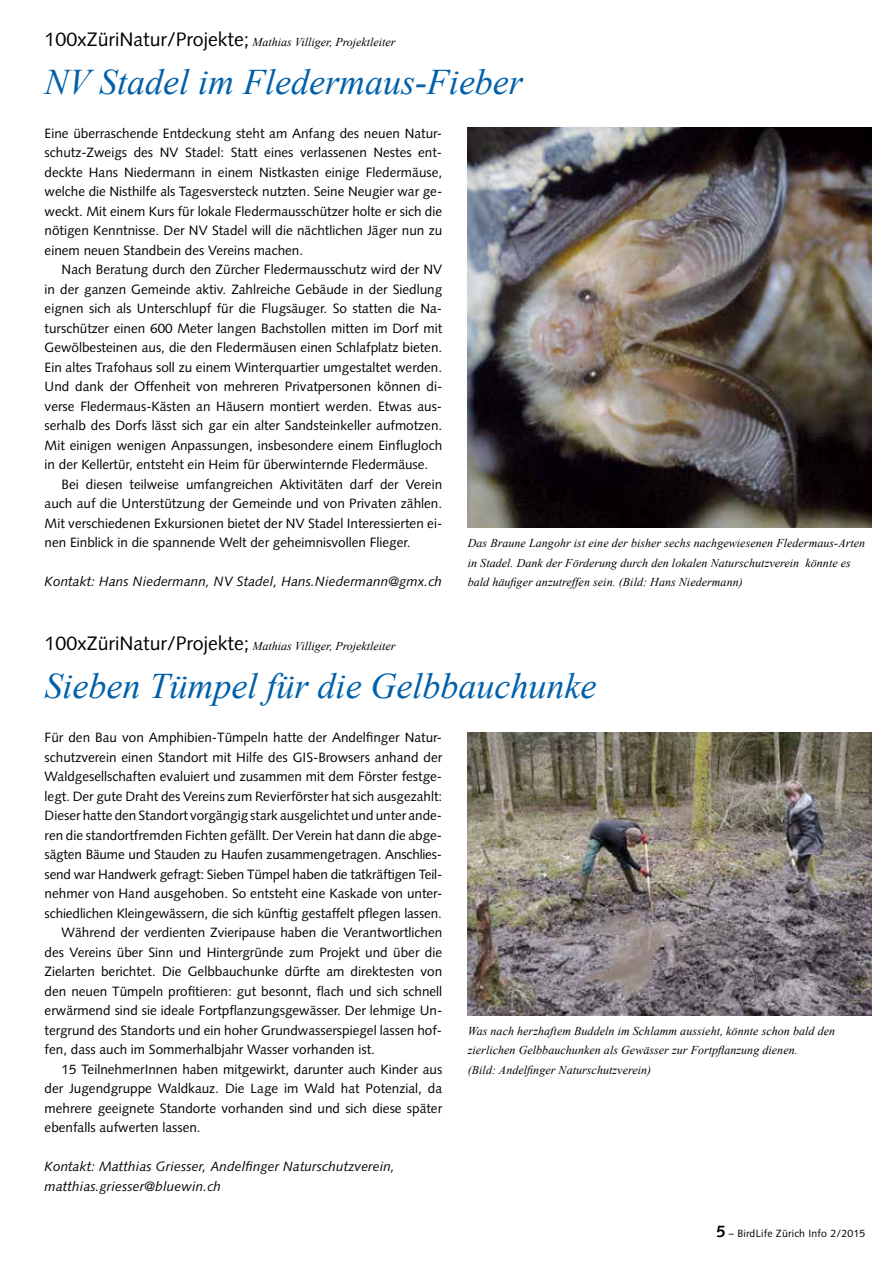
<style>
.page{position:relative;width:893px;height:1263px;background:#fff}
.page>*{position:absolute;margin:0;border:0;box-sizing:border-box;transform-origin:0 0}
.t1{font:italic 36px "Times New Roman";color:#0060a9}
.t2{font:13.5px/19.5px "Syntax";color:#000;text-align:justify}
.t3{font:italic 13.5px/19.5px "Syntax";letter-spacing:.01em;color:#000}
.t4{font:italic 12px/19.5px "Times New Roman";letter-spacing:.005em;color:#000}
.t5{font:10.5px "Syntax";letter-spacing:.02em;color:#000}
.s1{font-family:"Syntax";font-style:normal;font-size:19.5px}
.s2{font-weight:700;font-size:16.5px}
</style>
<div class="page">
<img style="left:468px;top:128px;width:404px;height:400px">
<img style="left:468px;top:733px;width:404px;height:282px">
<p class="t4" style="left:45px;top:32px;width:352px"><span class="s1">100xZüriNatur/Projekte;</span> Mathias Villiger, Projektleiter</p>
<h1 class="t1" style="left:45px;top:57px;width:480px">NV Stadel im Fledermaus-Fieber</h1>
<p class="t2" style="left:45px;top:123px;width:399px">Eine überraschende Entdeckung steht am Anfang des neuen Natur&shy;schutz-Zweigs des NV Stadel: Statt eines verlassenen Nestes ent&shy;deckte Hans Niedermann in einem Nistkasten einige Fledermäuse, welche die Nisthilfe als Tagesversteck nutzten. Seine Neugier war ge&shy;weckt. Mit einem Kurs für lokale Fledermausschützer holte er sich die nötigen Kenntnisse. Der NV Stadel will die nächtlichen Jäger nun zu einem neuen Standbein des Vereins machen.</p>
<p class="t2" style="left:45px;top:260px;width:399px;text-indent:17px">Nach Beratung durch den Zürcher Fledermausschutz wird der NV in der ganzen Gemeinde aktiv. Zahlreiche Gebäude in der Siedlung eignen sich als Unterschlupf für die Flugsäuger. So statten die Na&shy;turschützer einen 600 Meter langen Bachstollen mitten im Dorf mit Gewölbesteinen aus, die den Fledermäusen einen Schlafplatz bieten.<br>Ein altes Trafohaus soll zu einem Winterquartier umgestaltet werden.<br>Und dank der Offenheit von mehreren Privatpersonen können di&shy;verse Fledermaus-Kästen an Häusern montiert werden. Etwas aus&shy;serhalb des Dorfs lässt sich gar ein alter Sandsteinkeller aufmotzen.<br>Mit einigen wenigen Anpassungen, insbesondere einem Einflugloch in der Kellertür, entsteht ein Heim für überwinternde Fledermäuse.</p>
<p class="t2" style="left:45px;top:474px;width:399px;text-indent:17px">Bei diesen teilweise umfangreichen Aktivitäten darf der Verein auch auf die Unterstützung der Gemeinde und von Privaten zählen.<br>Mit verschiedenen Exkursionen bietet der NV Stadel Interessierten ei&shy;nen Einblick in die spannende Welt der geheimnisvollen Flieger.</p>
<p class="t3" style="left:45px;top:572px;width:399px">Kontakt: Hans Niedermann, NV Stadel, Hans.Niedermann@gmx.ch</p>
<p class="t4" style="left:468px;top:533px;width:399px">Das Braune Langohr ist eine der bisher sechs nachgewiesenen Fledermaus-Arten in Stadel. Dank der Förderung durch den lokalen Naturschutzverein könnte es bald häufiger anzutreffen sein. (Bild: Hans Niedermann)</p>
<p class="t4" style="left:45px;top:636px;width:352px"><span class="s1">100xZüriNatur/Projekte;</span> Mathias Villiger, Projektleiter</p>
<h1 class="t1" style="left:45px;top:661px;width:553px">Sieben Tümpel für die Gelbbauchunke</h1>
<p class="t2" style="left:45px;top:728px;width:399px">Für den Bau von Amphibien-Tümpeln hatte der Andelfinger Natur-</p>
<p class="t2" style="left:45px;top:747px;width:399px">schutzverein einen Standort mit Hilfe des GIS-Browsers anhand der</p>
<p class="t2" style="left:45px;top:767px;width:399px">Waldgesellschaften evaluiert und zusammen mit dem Förster festge-</p>
<p class="t2" style="left:45px;top:786px;width:399px">legt. Der gute Draht des Vereins zum Revierförster hat sich ausgezahlt:</p>
<p class="t2" style="left:45px;top:806px;width:399px">Dieser hatte den Standort vorgängig stark ausgelichtet und unter ande-</p>
<p class="t2" style="left:45px;top:825px;width:399px">ren die standortfremden Fichten gefällt. Der Verein hat dann die abge-</p>
<p class="t2" style="left:45px;top:845px;width:399px">sägten Bäume und Stauden zu Haufen zusammengetragen. Anschlies-</p>
<p class="t2" style="left:45px;top:864px;width:399px">send war Handwerk gefragt: Sieben Tümpel haben die tatkräftigen Teil-</p>
<p class="t2" style="left:45px;top:884px;width:399px">nehmer von Hand ausgehoben. So entsteht eine Kaskade von unter-</p>
<p class="t2" style="left:45px;top:903px;width:399px">schiedlichen Kleingewässern, die sich künftig gestaffelt pflegen lassen.</p>
<p class="t2" style="left:62px;top:923px;width:382px">Während der verdienten Zvieripause haben die Verantwortlichen</p>
<p class="t2" style="left:45px;top:942px;width:399px">des Vereins über Sinn und Hintergründe zum Projekt und über die</p>
<p class="t2" style="left:45px;top:962px;width:399px">Zielarten berichtet. Die Gelbbauchunke dürfte am direktesten von</p>
<p class="t2" style="left:45px;top:981px;width:399px">den neuen Tümpeln profitieren: gut besonnt, flach und sich schnell</p>
<p class="t2" style="left:45px;top:1001px;width:399px">erwärmend sind sie ideale Fortpflanzungsgewässer. Der lehmige Un-</p>
<p class="t2" style="left:45px;top:1020px;width:399px">tergrund des Standorts und ein hoher Grundwasserspiegel lassen hof-</p>
<p class="t2" style="left:45px;top:1040px;width:332px">fen, dass auch im Sommerhalbjahr Wasser vorhanden ist.</p>
<p class="t2" style="left:62px;top:1059px;width:382px">15 TeilnehmerInnen haben mitgewirkt, darunter auch Kinder aus</p>
<p class="t2" style="left:45px;top:1079px;width:399px">der Jugendgruppe Waldkauz. Die Lage im Wald hat Potenzial, da</p>
<p class="t2" style="left:45px;top:1098px;width:399px">mehrere geeignete Standorte vorhanden sind und sich diese später</p>
<p class="t2" style="left:45px;top:1118px;width:158px">ebenfalls aufwerten lassen.</p>
<p class="t3" style="left:45px;top:1157px;width:352px">Kontakt: Matthias Griesser, Andelfinger Naturschutzverein, matthias.griesser@bluewin.ch</p>
<p class="t4" style="left:468px;top:1021px;width:369px">Was nach herzhaftem Buddeln im Schlamm aussieht, könnte schon bald den zierlichen Gelbbauchunken als Gewässer zur Fortpflanzung dienen.<br>(Bild: Andelfinger Naturschutzverein)</p>
<p class="t5" style="left:716px;top:1227px;width:150px"><span class="s2">5</span> – BirdLife Zürich Info 2/2015</p>
</div>
